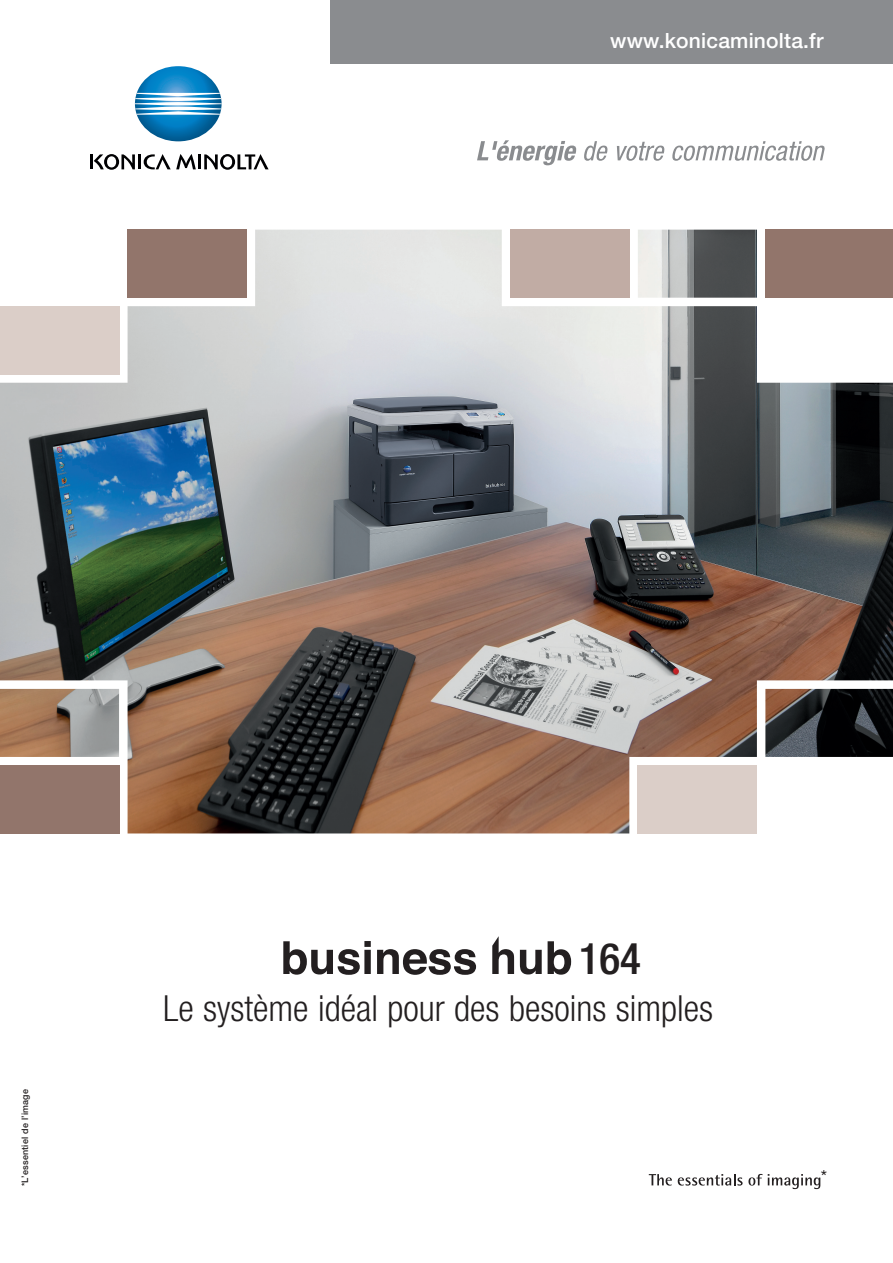
<style>
.page{position:relative;width:893px;height:1263px;background:#fff}
.page>*{position:absolute;margin:0;border:0;box-sizing:border-box;transform-origin:0 0}
.t1{font:500 condensed 43.35px "Helvetica Neue";color:#231f20}
.t2{font:300 condensed 36px "Helvetica Neue";color:#231f20}
.t3{font:500 21px "Helvetica Neue";letter-spacing:.01em;color:#fff}
.t4{font:18px "Helvetica Neue";color:#231f20}
.t5{font:500 9px "Helvetica Neue";letter-spacing:.02em;color:#231f20}
</style>
<div class="page">
<img style="left:0;top:230px;width:893px;height:603px">
<div style="left:638px;top:765px;width:119px;height:68px;background:#dbcec8"></div>
<svg style="left:649px;top:1174px;width:23px;height:11px"></svg>
<svg style="left:678px;top:1174px;width:84px;height:11px"></svg>
<svg style="left:768px;top:1174px;width:52px;height:15px"></svg>
<div style="left:331px;top:0;width:562px;height:64px;background:#8a8c8f"></div>
<svg style="left:477px;top:140px;width:348px;height:25px"></svg>
<svg style="left:135px;top:66px;width:87px;height:75px;background:#0b7ab9"></svg>
<svg style="left:135px;top:93px;width:87px;height:22px"></svg>
<hr style="left:90px;top:154px;width:3px;height:15px;background:#000002">
<hr style="left:138px;top:154px;width:3px;height:15px;background:#000002">
<hr style="left:198px;top:154px;width:3px;height:15px;background:#000002">
<svg style="left:94px;top:154px;width:41px;height:16px"></svg>
<svg style="left:204px;top:154px;width:65px;height:16px"></svg>
<svg style="left:144px;top:154px;width:52px;height:15px"></svg>
<svg style="left:283px;top:941px;width:88px;height:34px"></svg>
<svg style="left:377px;top:949px;width:99px;height:26px"></svg>
<svg style="left:492px;top:936px;width:22px;height:38px"></svg>
<svg style="left:520px;top:950px;width:22px;height:24px"></svg>
<svg style="left:548px;top:941px;width:23px;height:34px"></svg>
<p class="t3" style="left:610px;top:33px;width:215px">www.konicaminolta.fr</p>
<p class="t5" style="left:22px;top:1186px;width:99px;rotate:-90deg">*L’essentiel de l’image</p>
<p class="t1" style="left:579px;top:933px;width:64px">164</p>
<p class="t2" style="left:163px;top:995px;width:552px">Le système idéal pour des besoins simples</p>
<p class="t4" style="left:821px;top:1170px;width:8px">*</p>
</div>
